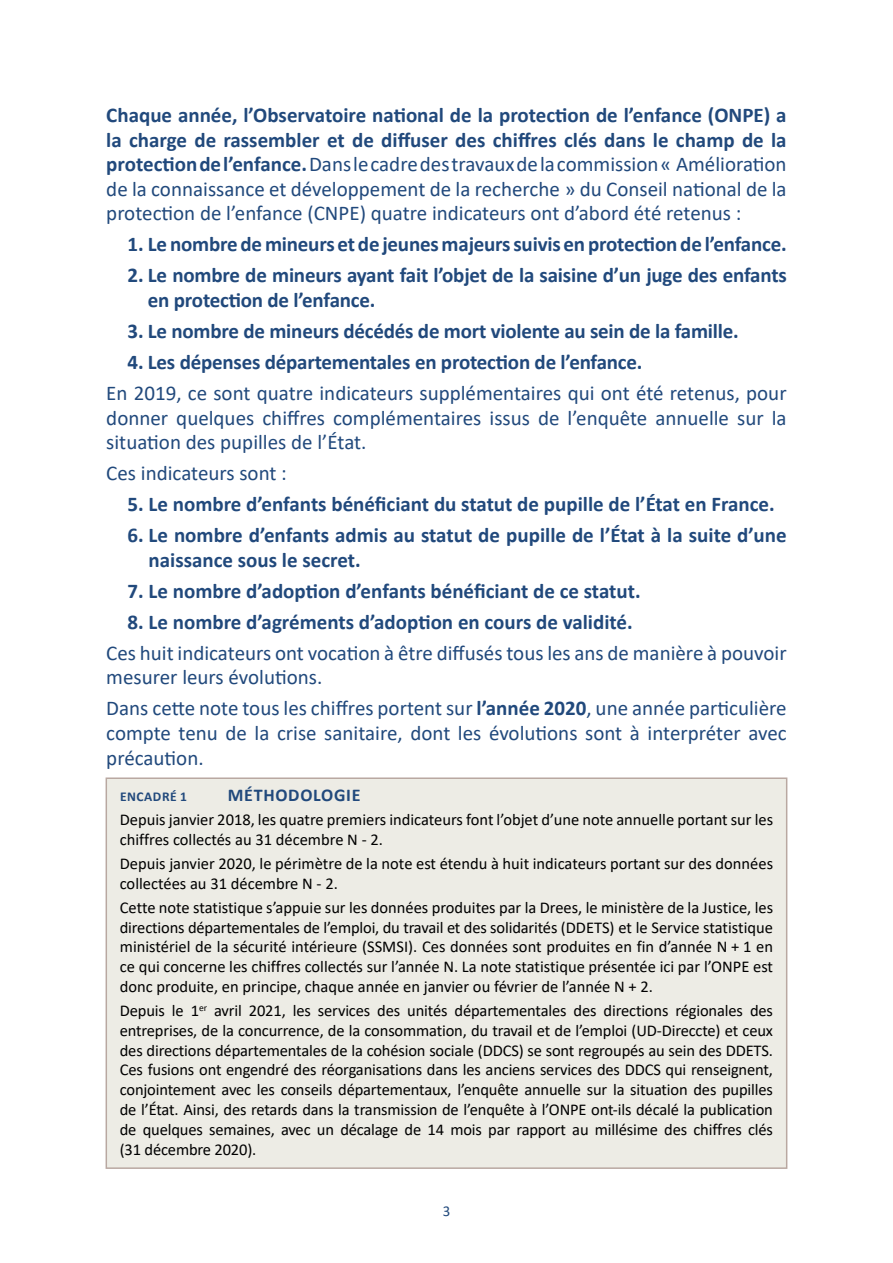
<style>
.page{position:relative;width:893px;height:1263px;background:#fff}
.page>*{position:absolute;margin:0;border:0;box-sizing:border-box;transform-origin:0 0}
.t1{font:21px/24.6px "Calibri";color:#21497c;text-align:justify}
.t2{font:700 21px/24.6px "Calibri";letter-spacing:-.01em;color:#21497c}
.t3{font:700 18px "Calibri";letter-spacing:.04em;color:#21497c}
.t4{font:16.5px/19.8px "Calibri";color:#000}
.t5{font:15px "Calibri";color:#21497c}
.t6{font:700 13.5px "Calibri";letter-spacing:.04em;color:#21497c}
.s1{font-weight:700}
</style>
<div class="page">
<div style="left:106px;top:778px;width:681px;height:390px;background:#edece5"></div>
<div style="left:106px;top:777px;width:681px;height:392px;border:2px solid #b9a8a1"></div>
<p class="t1" style="left:106px;top:102px;width:682px"><span class="s1">Chaque année, l’Observatoire national de la protection de l’enfance (ONPE) a la charge de rassembler et de diffuser des chiffres clés dans le champ de la protection de l’enfance.</span> Dans le cadre des travaux de la commission « Amélioration de la connaissance et développement de la recherche » du Conseil national de la protection de l’enfance (CNPE) quatre indicateurs ont d’abord été retenus :</p>
<p class="t2" style="left:128px;top:232px;width:661px">1. Le nombre de mineurs et de jeunes majeurs suivis en protection de l’enfance.</p>
<p class="t2" style="left:148px;top:263px;width:640px;text-indent:-20px">2. Le nombre de mineurs ayant fait l’objet de la saisine d’un juge des enfants en protection de l’enfance.</p>
<p class="t2" style="left:128px;top:318px;width:613px">3. Le nombre de mineurs décédés de mort violente au sein de la famille.</p>
<p class="t2" style="left:128px;top:349px;width:516px">4. Les dépenses départementales en protection de l’enfance.</p>
<p class="t1" style="left:106px;top:380px;width:682px">En 2019, ce sont quatre indicateurs supplémentaires qui ont été retenus, pour donner quelques chiffres complémentaires issus de l’enquête annuelle sur la situation des pupilles de l’État.</p>
<p class="t1" style="left:106px;top:460px;width:182px">Ces indicateurs sont :</p>
<p class="t2" style="left:128px;top:491px;width:649px">5. Le nombre d’enfants bénéficiant du statut de pupille de l’État en France.</p>
<p class="t2" style="left:149px;top:522px;width:640px;text-indent:-21px">6. Le nombre d’enfants admis au statut de pupille de l’État à la suite d’une naissance sous le secret.</p>
<p class="t2" style="left:128px;top:578px;width:515px">7. Le nombre d’adoption d’enfants bénéficiant de ce statut.</p>
<p class="t2" style="left:128px;top:609px;width:507px">8. Le nombre d’agréments d’adoption en cours de validité.</p>
<p class="t1" style="left:106px;top:640px;width:682px">Ces huit indicateurs ont vocation à être diffusés tous les ans de manière à pouvoir mesurer leurs évolutions.</p>
<p class="t1" style="left:106px;top:695px;width:682px">Dans cette note tous les chiffres portent sur <span class="s1">l’année 2020</span>, une année particulière compte tenu de la crise sanitaire, dont les évolutions sont à interpréter avec précaution.</p>
<p class="t6" style="left:120px;top:787px;width:68px">ENCADRÉ 1</p>
<p class="t3" style="left:228px;top:782px;width:134px">MÉTHODOLOGIE</p>
<p class="t4" style="left:120px;top:809px;width:655px">Depuis janvier 2018, les quatre premiers indicateurs font l’objet d’une note annuelle portant sur les chiffres collectés au 31 décembre N - 2.</p>
<p class="t4" style="left:120px;top:853px;width:655px">Depuis janvier 2020, le périmètre de la note est étendu à huit indicateurs portant sur des données collectées au 31 décembre N - 2.</p>
<p class="t4" style="left:120px;top:897px;width:655px;text-align:justify">Cette note statistique s’appuie sur les données produites par la Drees, le ministère de la Justice, les directions départementales de l’emploi, du travail et des solidarités (DDETS) et le Service statistique ministériel de la sécurité intérieure (SSMSI). Ces données sont produites en fin d’année N + 1 en ce qui concerne les chiffres collectés sur l’année N. La note statistique présentée ici par l’ONPE est donc produite, en principe, chaque année en janvier ou février de l’année N + 2.</p>
<p class="t4" style="left:120px;top:1000px;width:655px;text-align:justify">Depuis le 1<sup>er</sup> avril 2021, les services des unités départementales des directions régionales des entreprises, de la concurrence, de la consommation, du travail et de l’emploi (UD-Direccte) et ceux des directions départementales de la cohésion sociale (DDCS) se sont regroupés au sein des DDETS.<br>Ces fusions ont engendré des réorganisations dans les anciens services des DDCS qui renseignent, conjointement avec les conseils départementaux, l’enquête annuelle sur la situation des pupilles de l’État. Ainsi, des retards dans la transmission de l’enquête à l’ONPE ont-ils décalé la publication de quelques semaines, avec un décalage de 14 mois par rapport au millésime des chiffres clés (31 décembre 2020).</p>
<p class="t5" style="left:443px;top:1201px;width:9px">3</p>
</div>
